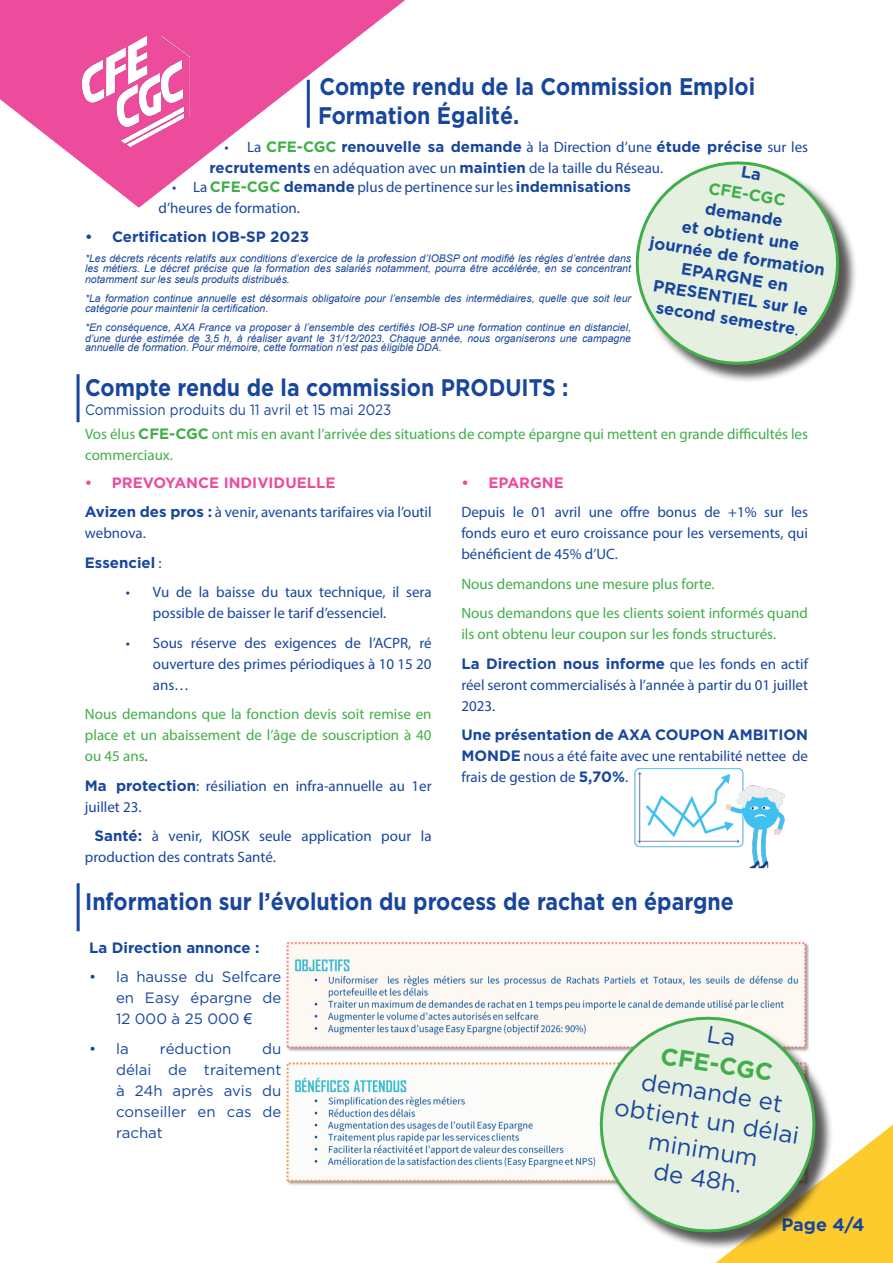
<style>
.page{position:relative;width:893px;height:1263px;background:#fff}
.page>*{position:absolute;margin:0;border:0;box-sizing:border-box;transform-origin:0 0}
.t1{font:700 24px/28.8px "Gotham";color:#18469d;scale:.89 1}
.t2{font:24px/28.8px "Gotham";color:#18469d;text-align:center}
.t3{font:700 18px "Gotham";color:#18469d}
.t4{font:700 16.5px/21px "Gotham";color:#18469d;text-align:center}
.t5{font:15px/21px "Myriad Pro";color:#18469d}
.t6{font:15px/21px "Myriad Pro";color:#40ae49}
.t7{font:15px/21px "Gotham";color:#18469d;text-align:justify}
.t8{font:700 15px "Gotham";color:#18469d}
.t9{font:15px "Gotham";color:#18469d;scale:.89 1}
.t10{font:700 15px "Gotham";color:#ed4c9c}
.t11{font:italic 10.5px/10.5px "Arial";color:#18469d}
.s1{font-family:"Gotham";font-weight:700;color:#40ae49}
.s2{font-family:"Gotham";font-weight:700}
.s3{color:#40ae49}
.s4{font-family:"Myriad Pro";font-weight:400}
.s5{color:#18469d}
.s6{font-family:"Arial"}
.s7{font-weight:700;color:#40ae49}
</style>
<div class="page">
<svg style="left:0;top:0;width:405px;height:208px;fill:#ed4c9c"></svg>
<img style="left:83px;top:36px;width:106px;height:110px">
<svg style="left:715px;top:1124px;width:178px;height:139px"></svg>
<hr style="left:307px;top:80px;width:3px;height:48px;background:#18469d">
<hr style="left:77px;top:374px;width:3px;height:48px;background:#18469d">
<img style="left:634px;top:768px;width:151px;height:101px">
<hr style="left:77px;top:883px;width:3px;height:48px;background:#18469d">
<img style="left:286px;top:942px;width:522px;height:243px">
<div style="left:602px;top:1019px;width:232px;height:232px;background:#231f20;opacity:.75"></div>
<svg style="left:590px;top:1007px;width:235px;height:232px"></svg>
<div style="left:638px;top:164px;width:220px;height:219px;background:#231f20;opacity:.75"></div>
<svg style="left:635px;top:161px;width:213px;height:210px"></svg>
<svg style="left:708px;top:1025px;width:26px;height:21px"></svg>
<p class="t1" style="left:318px;top:72px;width:493px">Compte rendu de la Commission Emploi<br>Formation Égalité.</p>
<p class="t5" style="left:210px;top:136px;width:600px;text-indent:15px">• La <span class="s1">CFE-CGC</span> <span class="s2">renouvelle sa demande</span> à la Direction d’une <span class="s2">étude précise</span> sur les <span class="s2">recrutements</span> en adéquation avec un <span class="s2">maintien</span> de la taille du Réseau.</p>
<p class="t4" style="left:665px;top:148px;width:179px;rotate:9deg">La<br><span class="s3">CFE-CGC<br></span>demande<br>et obtient une journée de formation<br>EPARGNE en<br>PRESENTIEL sur le second semestre<span class="s4">.</span></p>
<p class="t5" style="left:159px;top:176px;width:474px;text-indent:14px">• La <span class="s1">CFE-CGC</span> <span class="s2">demande</span> plus de pertinence sur les <span class="s2">indemnisations </span>d’heures de formation.</p>
<p class="t8" style="left:85px;top:228px;width:225px">• Certification IOB-SP 2023</p>
<p class="t11" style="left:85px;top:253px;width:547px;text-align:justify">*Les décrets récents relatifs aux conditions d’exercice de la profession d’IOBSP ont modifié les règles d’entrée dans les métiers. Le décret précise que la formation des salariés notamment, pourra être accélérée, en se concentrant notamment sur les seuls produits distribués.</p>
<p class="t11" style="left:85px;top:293px;width:547px">*La formation continue annuelle est désormais obligatoire pour l’ensemble des intermédiaires, quelle que soit leur catégorie pour maintenir la certification.</p>
<p class="t11" style="left:85px;top:322px;width:547px">*En conséquence, AXA France va proposer à l’ensemble des certifiés IOB-SP une formation continue en distanciel, d’une durée estimée de 3,5 h, à réaliser avant le 31/12/2023. Chaque année, nous organiserons une campagne</p>
<p class="t11" style="left:85px;top:342px;width:358px">annuelle de formation. Pour mémoire, cette formation n’est pas éligible DDA.</p>
<p class="t1" style="left:85px;top:373px;width:545px">Compte rendu de la commission PRODUITS :</p>
<p class="t9" style="left:85px;top:401px;width:346px">Commission produits du 11 avril et 15 mai 2023</p>
<p class="t6" style="left:85px;top:423px;width:724px">Vos élus <span class="s2">CFE-CGC</span> ont mis en avant l’arrivée des situations de compte épargne qui mettent en grande difficultés les commerciaux.</p>
<p class="t10" style="left:85px;top:473px;width:252px">• PREVOYANCE INDIVIDUELLE</p>
<p class="t5" style="left:85px;top:501px;width:348px"><span class="s2">Avizen des pros :</span> à venir, avenants tarifaires via l’outil webnova.</p>
<p class="t8" style="left:85px;top:553px;width:78px">Essenciel <span class="s4">:</span></p>
<p class="t5" style="left:153px;top:581px;width:280px;text-indent:-27px">• Vu de la baisse du taux technique, il sera possible de baisser le tarif d’essenciel.</p>
<p class="t5" style="left:153px;top:632px;width:280px;text-align:justify;text-indent:-27px">• Sous réserve des exigences de l’ACPR, ré ouverture des primes périodiques à 10 15 20 ans…</p>
<p class="t6" style="left:85px;top:703px;width:348px;text-align:justify">Nous demandons que la fonction devis soit remise en place et un abaissement de l’âge de souscription à 40 ou 45 ans<span class="s5">.</span></p>
<p class="t5" style="left:85px;top:775px;width:348px"><span class="s2">Ma protection</span>: résiliation en infra-annuelle au 1er juillet 23.</p>
<p class="t5" style="left:85px;top:825px;width:348px;text-indent:10px"><span class="s2">Santé:</span> à venir, KIOSK seule application pour la production des contrats Santé.</p>
<p class="t10" style="left:461px;top:473px;width:104px">• EPARGNE</p>
<p class="t5" style="left:461px;top:501px;width:348px;text-align:justify">Depuis le 01 avril une offre bonus de +1% sur les fonds euro et euro croissance pour les versements, qui bénéficient de 45% d’UC.</p>
<p class="t6" style="left:461px;top:573px;width:255px">Nous demandons une mesure plus forte.</p>
<p class="t6" style="left:461px;top:602px;width:348px">Nous demandons que les clients soient informés quand ils ont obtenu leur coupon sur les fonds structurés.</p>
<p class="t5" style="left:461px;top:653px;width:348px;text-align:justify"><span class="s2">La Direction nous informe</span> que les fonds en actif réel seront commercialisés à l’année à partir du 01 juillet 2023.</p>
<p class="t5" style="left:461px;top:724px;width:348px;text-align:justify"><span class="s2">Une présentation de AXA COUPON AMBITION MONDE</span> nous a été faite avec une rentabilité nettee de frais de gestion de <span class="s2">5,70%</span>.</p>
<p class="t1" style="left:85px;top:886px;width:730px">Information sur l’évolution du process de rachat en épargne</p>
<p class="t8" style="left:89px;top:939px;width:172px">La Direction annonce :</p>
<p class="t7" style="left:116px;top:966px;width:167px;text-indent:-27px">• la hausse du Selfcare en Easy épargne de 12 000 à 25 000 <span class="s6">€</span></p>
<p class="t7" style="left:89px;top:1038px;width:41px">• la</p>
<p class="t7" style="left:160px;top:1038px;width:73px">réduction</p>
<p class="t7" style="left:116px;top:1038px;width:167px;text-indent:146px">du délai de traitement à 24h après avis du conseiller en cas de rachat</p>
<p class="t2" style="left:648px;top:1038px;width:144px;rotate:9deg"><span class="s7">CFE-CGC </span>demande et</p>
<p class="t2" style="left:617px;top:1091px;width:188px;rotate:9deg">obtient un délai minimum</p>
<p class="t2" style="left:656px;top:1156px;width:91px;rotate:9deg">de 48h.</p>
<p class="t3" style="left:781px;top:1215px;width:85px">Page 4/4</p>
</div>
